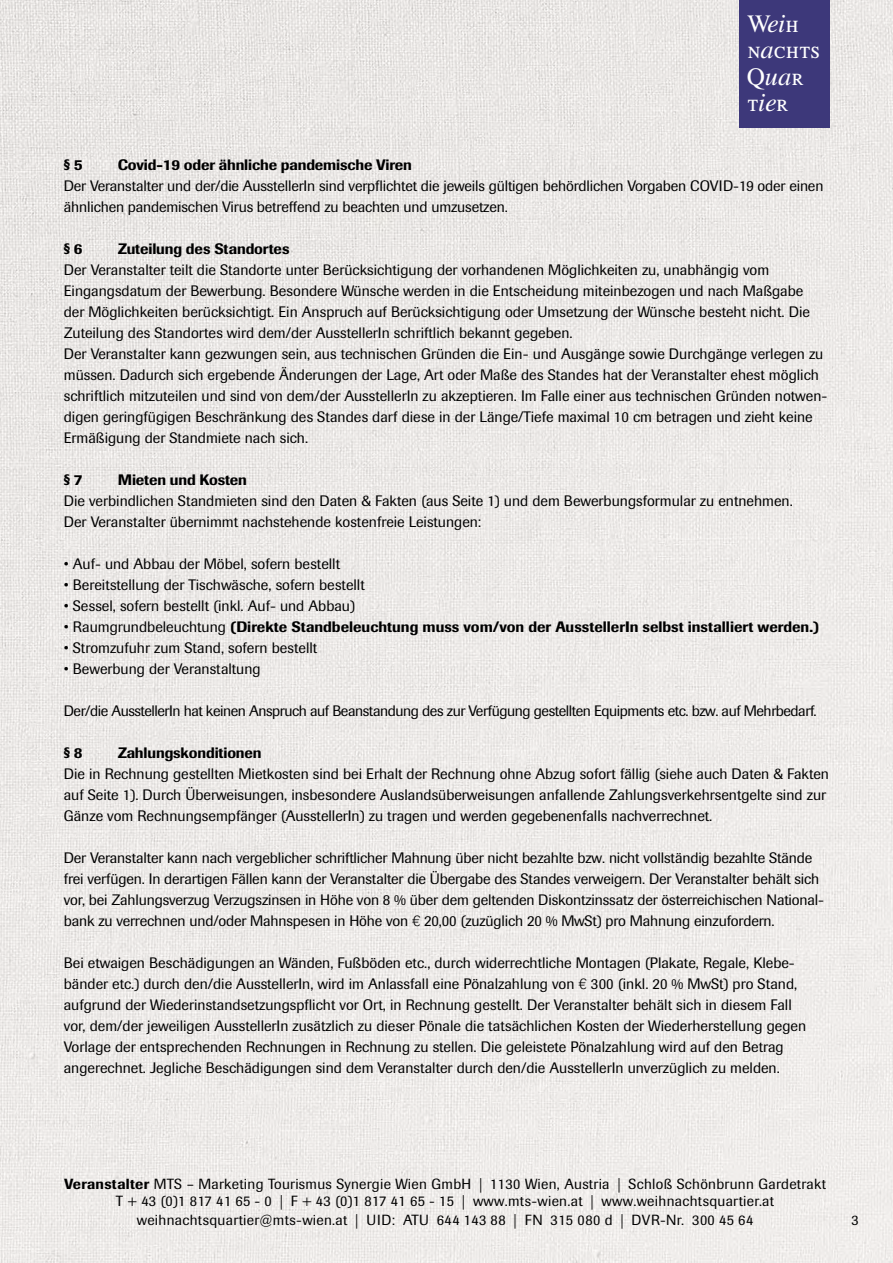
<style>
.page{position:relative;width:893px;height:1263px;background:#fff}
.page>*{position:absolute;margin:0;border:0;box-sizing:border-box;transform-origin:0 0}
.t1{font:24.9px/26.4px "Will Grace";color:#fff}
.t2{font:15px/21px "Imago";color:#000}
.t3{font:500 15px "Imago";letter-spacing:-.01em;color:#000}
.t4{font:15px "Imago";letter-spacing:-.03em;color:#000}
.t5{font:14.55px/17.9px "Imago";letter-spacing:.02em;color:#000;text-align:center}
.t6{font:14.25px "Imago";color:#000}
.s1{font-weight:400}
.s2{font-family:"Helvetica";font-weight:300}
.s3{font-weight:500}
</style>
<div class="page">
<img style="left:0;top:0;width:893px;height:1263px">
<div style="left:739px;top:0;width:90px;height:128px;background:#3d387a"></div>
<h1 class="t1" style="left:747px;top:10px;width:74px">Weih nachts<br>Quar tier</h1>
<p class="t3" style="left:64px;top:155px;width:20px">§ 5</p>
<p class="t3" style="left:118px;top:155px;width:296px">Covid-19 oder ähnliche pandemische Viren</p>
<p class="t2" style="left:64px;top:175px;width:761px">Der Veranstalter und der/die AusstellerIn sind verpflichtet die jeweils gültigen behördlichen Vorgaben COVID-19 oder einen ähnlichen pandemischen Virus betreffend zu beachten und umzusetzen.</p>
<p class="t3" style="left:64px;top:239px;width:20px">§ 6</p>
<p class="t3" style="left:118px;top:239px;width:173px">Zuteilung des Standortes</p>
<p class="t2" style="left:64px;top:259px;width:765px">Der Veranstalter teilt die Standorte unter Berücksichtigung der vorhandenen Möglichkeiten zu, unabhängig vom Eingangsdatum der Bewerbung. Besondere Wünsche werden in die Entscheidung miteinbezogen und nach Maßgabe der Möglichkeiten berücksichtigt. Ein Anspruch auf Berücksichtigung oder Umsetzung der Wünsche besteht nicht. Die Zuteilung des Standortes wird dem/der AusstellerIn schriftlich bekannt gegeben.<br>Der Veranstalter kann gezwungen sein, aus technischen Gründen die Ein- und Ausgänge sowie Durchgänge verlegen zu müssen. Dadurch sich ergebende Änderungen der Lage, Art oder Maße des Standes hat der Veranstalter ehest möglich schriftlich mitzuteilen und sind von dem/der AusstellerIn zu akzeptieren. Im Falle einer aus technischen Gründen notwen&shy;digen geringfügigen Beschränkung des Standes darf diese in der Länge/Tiefe maximal 10 cm betragen und zieht keine Ermäßigung der Standmiete nach sich.</p>
<p class="t3" style="left:64px;top:470px;width:20px">§ 7</p>
<p class="t3" style="left:118px;top:470px;width:131px">Mieten und Kosten</p>
<p class="t2" style="left:64px;top:490px;width:730px">Die verbindlichen Standmieten sind den Daten &amp; Fakten (aus Seite 1) und dem Bewerbungsformular zu entnehmen.<br>Der Veranstalter übernimmt nachstehende kostenfreie Leistungen:</p>
<p class="t2" style="left:64px;top:553px;width:278px">• Auf- und Abbau der Möbel, sofern bestellt</p>
<p class="t2" style="left:64px;top:574px;width:302px">• Bereitstellung der Tischwäsche, sofern bestellt</p>
<p class="t2" style="left:64px;top:595px;width:293px">• Sessel, sofern bestellt (inkl. Auf- und Abbau)</p>
<p class="t3" style="left:64px;top:617px;width:757px"><span class="s1">• Raumgrundbeleuchtung</span> (Direkte Standbeleuchtung muss vom/von der AusstellerIn selbst installiert werden.)</p>
<p class="t2" style="left:64px;top:637px;width:255px">• Stromzufuhr zum Stand, sofern bestellt</p>
<p class="t2" style="left:64px;top:658px;width:198px">• Bewerbung der Veranstaltung</p>
<p class="t4" style="left:64px;top:702px;width:754px">Der/die AusstellerIn hat keinen Anspruch auf Beanstandung des zur Verfügung gestellten Equipments etc. bzw. auf Mehrbedarf.</p>
<p class="t3" style="left:64px;top:743px;width:20px">§ 8</p>
<p class="t3" style="left:118px;top:743px;width:145px">Zahlungskonditionen</p>
<p class="t2" style="left:64px;top:763px;width:767px">Die in Rechnung gestellten Mietkosten sind bei Erhalt der Rechnung ohne Abzug sofort fällig (siehe auch Daten &amp; Fakten auf Seite 1). Durch Überweisungen, insbesondere Auslandsüberweisungen anfallende Zahlungsverkehrsentgelte sind zur<br>Gänze vom Rechnungsempfänger (AusstellerIn) zu tragen und werden gegebenenfalls nachverrechnet.</p>
<p class="t2" style="left:64px;top:847px;width:762px">Der Veranstalter kann nach vergeblicher schriftlicher Mahnung über nicht bezahlte bzw. nicht vollständig bezahlte Stände frei verfügen. In derartigen Fällen kann der Veranstalter die Übergabe des Standes verweigern. Der Veranstalter behält sich vor, bei Zahlungsverzug Verzugszinsen in Höhe von 8 % über dem geltenden Diskontzinssatz der österreichischen National&shy;bank zu verrechnen und/oder Mahnspesen in Höhe von <span class="s2">€</span> 20,00 (zuzüglich 20 % MwSt) pro Mahnung einzufordern.</p>
<p class="t2" style="left:64px;top:952px;width:744px">Bei etwaigen Beschädigungen an Wänden, Fußböden etc., durch widerrechtliche Montagen (Plakate, Regale, Klebe&shy;bänder etc.) durch den/die AusstellerIn, wird im Anlassfall eine Pönalzahlung von <span class="s2">€</span> 300 (inkl. 20 % MwSt) pro Stand, aufgrund der Wiederinstandsetzungspflicht vor Ort, in Rechnung gestellt. Der Veranstalter behält sich in diesem Fall vor, dem/der jeweiligen AusstellerIn zusätzlich zu dieser Pönale die tatsächlichen Kosten der Wiederherstellung gegen Vorlage der entsprechenden Rechnungen in Rechnung zu stellen. Die geleistete Pönalzahlung wird auf den Betrag angerechnet. Jegliche Beschädigungen sind dem Veranstalter durch den/die AusstellerIn unverzüglich zu melden.</p>
<p class="t5" style="left:64px;top:1175px;width:763px"><span class="s3">Veranstalter</span> MTS – Marketing Tourismus Synergie Wien GmbH | 1130 Wien, Austria | Schloß Schönbrunn Gardetrakt<br>T + 43 (0)1 817 41 65 - 0 | F + 43 (0)1 817 41 65 - 15 | www.mts-wien.at | www.weihnachtsquartier.at weihnachtsquartier@mts-wien.at | UID: ATU 644 143 88 | FN 315 080 d | DVR-Nr. 300 45 64</p>
<p class="t6" style="left:851px;top:1212px;width:9px">3</p>
</div>
